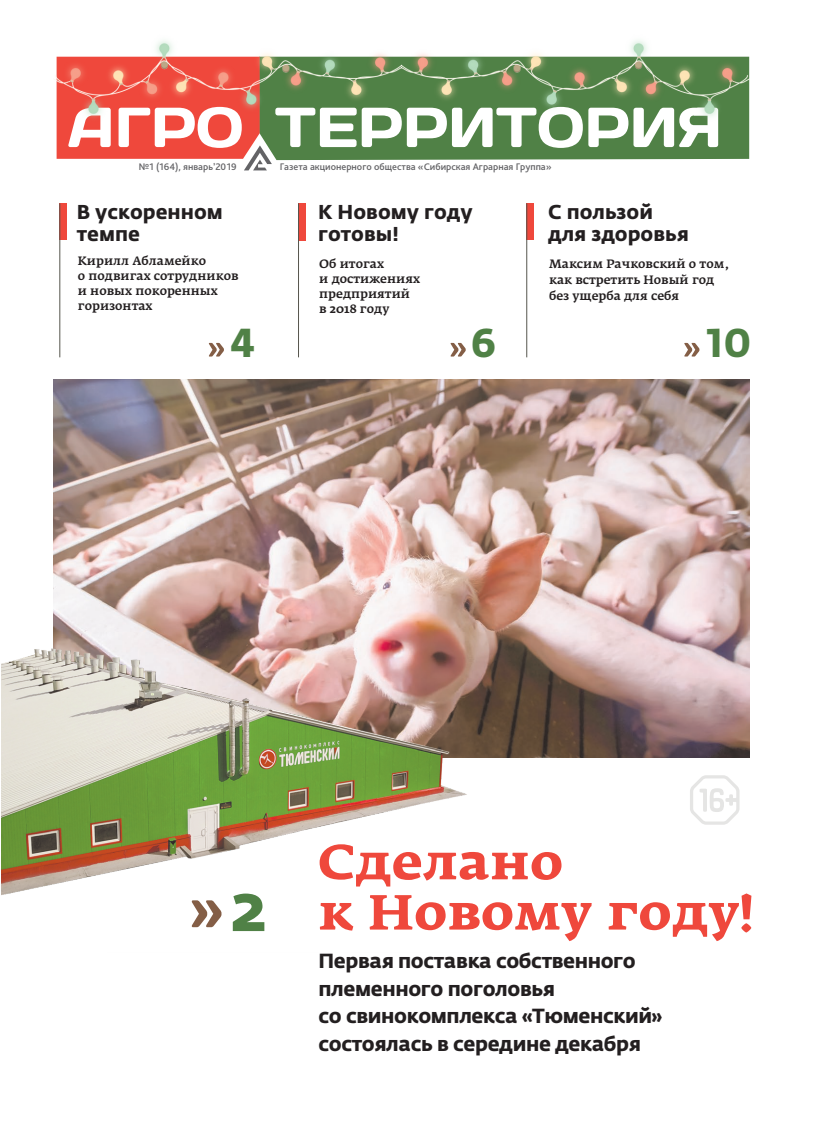
<style>
.page{position:relative;width:820px;height:1134px;background:#fff}
.page>*{position:absolute;margin:0;border:0;box-sizing:border-box;transform-origin:0 0}
.t1{font:700 66.9px "Fedra Sans Pro";color:#508146}
.t2{font:700 48.7px "Fedra Serif A Pro";color:#ef483c;scale:1.07 1}
.t3{font:700 40px "Fedra Sans Pro";color:#508146}
.t4{font:700 20.2px/27.6px "Fedra Sans Pro";letter-spacing:-.02em;color:#231f20}
.t5{font:700 19.9px/21.6px "Fedra Sans Pro";color:#231f20}
.t6{font:500 12px/15px "Fedra Serif A Pro";color:#231f20}
.t7{font:500 10px "Bliss Pro";color:#636366}
</style>
<div class="page">
<svg style="left:446px;top:129px;width:302px;height:31px;background:#59874f"></svg>
<svg style="left:452px;top:129px;width:130px;height:19px"></svg>
<svg style="left:57px;top:129px;width:389px;height:41px"></svg>
<svg style="left:588px;top:129px;width:129px;height:18px"></svg>
<svg style="left:527px;top:203px;width:6px;height:37px"></svg>
<hr style="left:526px;top:203px;width:1px;height:154px;background:#56554d">
<svg style="left:209px;top:343px;width:15px;height:14px"></svg>
<svg style="left:684px;top:343px;width:15px;height:14px"></svg>
<div style="left:60px;top:203px;width:7px;height:37px;background:#ef483c"></div>
<hr style="left:59px;top:203px;width:1px;height:154px;background:#56554d">
<div style="left:298px;top:203px;width:7px;height:38px;background:#ef483c"></div>
<hr style="left:298px;top:203px;width:1px;height:154px;background:#56554d">
<svg style="left:450px;top:343px;width:15px;height:14px"></svg>
<svg style="left:690px;top:775px;width:49px;height:50px"></svg>
<img style="left:54px;top:40px;width:694px;height:89px">
<img style="left:54px;top:380px;width:694px;height:378px">
<img style="left:2px;top:627px;width:607px;height:301px">
<p class="t7" style="left:139px;top:161px;width:99px">№1 (164), январь’2019</p>
<p class="t7" style="left:280px;top:161px;width:273px">Газета акционерного общества «Сибирская Аграрная Группа»</p>
<p class="t5" style="left:77px;top:201px;width:147px">В ускоренном темпе</p>
<p class="t6" style="left:78px;top:253px;width:162px">Кирилл Абламейко<br>о подвигах сотрудников и новых покоренных горизонтах</p>
<p class="t3" style="left:231px;top:318px;width:26px">4</p>
<p class="t5" style="left:318px;top:201px;width:156px">К Новому году готовы!</p>
<p class="t6" style="left:319px;top:256px;width:66px">Об итогах</p>
<p class="t6" style="left:319px;top:271px;width:102px">и достижениях предприятий</p>
<p class="t6" style="left:319px;top:301px;width:72px">в 2018 году</p>
<p class="t3" style="left:471px;top:318px;width:26px">6</p>
<p class="t5" style="left:548px;top:201px;width:106px">С пользой</p>
<p class="t5" style="left:548px;top:223px;width:142px">для здоровья</p>
<p class="t6" style="left:549px;top:256px;width:182px;line-height:16px">Максим Рачковский о том, как встретить Новый год</p>
<p class="t6" style="left:549px;top:288px;width:132px">без ущерба для себя</p>
<p class="t3" style="left:706px;top:318px;width:46px">10</p>
<p class="t1" style="left:230px;top:866px;width:39px">2</p>
<p class="t2" style="left:317px;top:832px;width:231px">Сделано</p>
<p class="t2" style="left:317px;top:882px;width:409px">к Новому году!</p>
<p class="t4" style="left:318px;top:947px;width:345px">Первая поставка собственного племенного поголовья<br>со свинокомплекса «Тюменский» состоялась в середине декабря</p>
</div>
